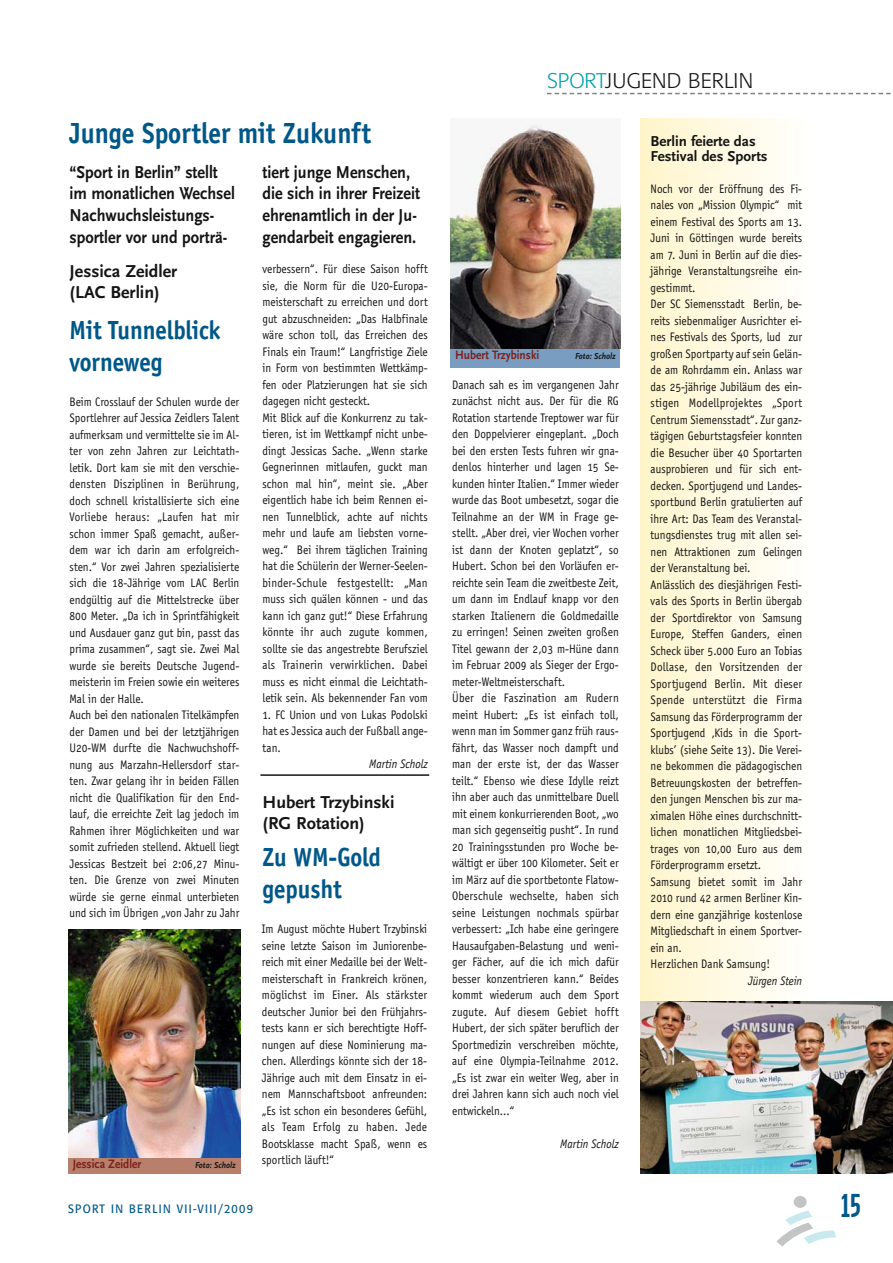
<style>
.page{position:relative;width:893px;height:1263px;background:#fff}
.page>*{position:absolute;margin:0;border:0;box-sizing:border-box;transform-origin:0 0}
.t1{font:700 33px "Garage Gothic";color:#005888;scale:.9 1}
.t2{font:700 30px "Correspondence Sans";color:#005888;scale:.9 1}
.t3{font:700 27px/32.4px "Correspondence Sans";color:#005888;scale:.9 1}
.t4{font:300 21px "Formata";color:#131413}
.t5{font:700 18px/21.6px "Scala Sans";color:#131413;scale:.9 1}
.t6{font:700 18px/21.6px "Scala Sans";color:#131413}
.t7{font:700 15px/15px "Scala Sans";color:#131413}
.t8{font:12.75px/16.5px "Correspondence Sans";color:#131413;scale:.9 1}
.t9{font:italic 12.75px "Correspondence Sans";color:#131413;scale:.9 1}
.t10{font:700 12.75px "Scala Sans";color:#7d201c;scale:.9 1}
.t11{font:12px "Formata";letter-spacing:.115em;color:#005888;scale:.9 1}
.t12{font:italic 700 9px "Scala Sans";color:#131413;scale:.9 1}
.s1{color:#00a0ac}
</style>
<div class="page">
<svg style="left:547px;top:93px;width:344px;height:1px"></svg>
<div style="left:794px;top:1196px;width:13px;height:12px;background:#c3c4c4;border-radius:50%"></div>
<svg style="left:776px;top:1210px;width:60px;height:36px"></svg>
<div style="left:68px;top:1157px;width:173px;height:17px;background:#b77f6c"></div>
<div style="left:450px;top:348px;width:170px;height:20px;background:#799dc0"></div>
<hr style="left:260px;top:774px;width:169px;height:2px;background:#131413">
<img style="left:68px;top:929px;width:173px;height:228px">
<img style="left:451px;top:124px;width:169px;height:225px">
<div style="left:641px;top:118px;width:171px;height:1056px;background:linear-gradient(to right,#fff5cb,#fffffe)"></div>
<img style="left:641px;top:1001px;width:252px;height:173px">
<h2 class="t2" style="left:70px;top:122px;width:337px">Junge Sportler mit Zukunft</h2>
<h3 class="t5" style="left:70px;top:163px;width:185px">“Sport in Berlin” stellt im monatlichen Wech sel<br>Nachwuchs leis tungs - sportler vor und porträ -</h3>
<h3 class="t5" style="left:262px;top:163px;width:177px">tiert junge Men schen, die sich in ihrer Freizeit ehrenamtlich in der Ju - gendarbeit engagieren.</h3>
<h3 class="t6" style="left:70px;top:261px;width:109px">Jessica Zeidler (LAC Berlin)</h3>
<h3 class="t3" style="left:70px;top:316px;width:169px">Mit Tunnelblick vorneweg</h3>
<p class="t8" style="left:70px;top:394px;width:190px">Beim Crosslauf der Schulen wurde der Sportlehrer auf Jessica Zeidlers Talent aufmerksam und vermittelte sie im Al&shy;ter von zehn Jahren zur Leichtath&shy;letik. Dort kam sie mit den verschie&shy;densten Disziplinen in Berührung, doch schnell kristallisierte sich eine Vorliebe heraus: „Laufen hat mir schon immer Spaß gemacht, außer&shy;dem war ich darin am erfolgreich&shy;sten.“ Vor zwei Jahren spezialisierte sich die 18-Jährige vom LAC Berlin endgültig auf die Mittelstrecke über 800 Meter. „Da ich in Sprintfähigkeit und Ausdauer ganz gut bin, passt das prima zusammen“, sagt sie. Zwei Mal wurde sie bereits Deutsche Jugend&shy;meisterin im Freien sowie ein weiteres Mal in der Halle.<br>Auch bei den nationalen Titelkämpfen der Damen und bei der letztjährigen U20-WM durfte die Nachwuchshoff&shy;nung aus Marzahn-Hellersdorf star&shy;ten. Zwar gelang ihr in beiden Fällen nicht die Qualifikation für den End&shy;lauf, die erreichte Zeit lag jedoch im Rahmen ihrer Möglichkeiten und war somit zufrieden stellend. Aktuell liegt Jessicas Bestzeit bei 2:06,27 Minu&shy;ten. Die Grenze von zwei Minuten würde sie gerne einmal unterbieten und sich im Übrigen „von Jahr zu Jahr</p>
<p class="t10" style="left:73px;top:1159px;width:78px">Jessica Zeidler</p>
<p class="t12" style="left:195px;top:1160px;width:47px">Foto: Scholz</p>
<p class="t8" style="left:262px;top:262px;width:185px">verbessern“. Für diese Saison hofft sie, die Norm für die U20-Europa&shy;meisterschaft zu erreichen und dort gut abzuschneiden: „Das Halbfinale wäre schon toll, das Erreichen des Finals ein Traum!“ Langfristige Ziele in Form von bestimmten Wettkämp&shy;fen oder Platzierungen hat sie sich dagegen nicht gesteckt.<br>Mit Blick auf die Konkurrenz zu tak&shy;tieren, ist im Wettkampf nicht unbe&shy;dingt Jessicas Sache. „Wenn starke Gegnerinnen mitlaufen, guckt man schon mal hin“, meint sie. „Aber eigentlich habe ich beim Rennen ei&shy;nen Tunnelblick, achte auf nichts mehr und laufe am liebsten vorne&shy;weg.“ Bei ihrem täglichen Training hat die Schülerin der Werner-Seelen&shy;binder-Schule festgestellt: „Man muss sich quälen können - und das kann ich ganz gut!“ Diese Erfahrung könnte ihr auch zugute kommen, sollte sie das angestrebte Berufsziel als Trainerin verwirklichen. Dabei muss es nicht einmal die Leichtath&shy;letik sein. Als bekennender Fan vom</p>
<p class="t8" style="left:262px;top:707px;width:185px;text-align:justify">1. FC Union und von Lukas Podolski hat es Jessica auch der Fußball ange&shy;tan.</p>
<p class="t9" style="left:369px;top:759px;width:67px">Martin Scholz</p>
<h3 class="t6" style="left:262px;top:792px;width:133px">Hubert Trzybinski (RG Rotation)</h3>
<h3 class="t3" style="left:262px;top:843px;width:133px">Zu WM-Gold gepusht</h3>
<p class="t8" style="left:262px;top:922px;width:185px;text-align:justify">Im August möchte Hubert Trzybinski seine letzte Saison im Juniorenbe&shy;reich mit einer Medaille bei der Welt&shy;meisterschaft in Frankreich krönen, möglichst im Einer. Als stärkster deutscher Junior bei den Frühjahrs&shy;tests kann er sich berechtigte Hoff&shy;nungen auf diese Nominierung ma&shy;chen. Allerdings könnte sich der 18- Jährige auch mit dem Einsatz in ei&shy;nem Mannschaftsboot anfreunden: „Es ist schon ein besonderes Gefühl, als Team Erfolg zu haben. Jede Bootsklasse macht Spaß, wenn es sportlich läuft!“</p>
<p class="t11" style="left:68px;top:1203px;width:207px">SPORT IN BERLIN VII-VIII/2009</p>
<h3 class="t4" style="left:547px;top:71px;width:208px"><span class="s1">SPORT</span>JUGEND BERLIN</h3>
<p class="t10" style="left:455px;top:350px;width:95px">Hubert Trzybinski</p>
<p class="t12" style="left:575px;top:352px;width:47px">Foto: Scholz</p>
<p class="t8" style="left:452px;top:377px;width:187px">Danach sah es im vergangenen Jahr zunächst nicht aus. Der für die RG Rotation startende Treptower war für den Doppelvierer eingeplant. „Doch bei den ersten Tests fuhren wir gna&shy;denlos hinterher und lagen 15 Se&shy;kunden hinter Italien.“ Immer wieder wurde das Boot umbesetzt, sogar die Teilnahme an der WM in Frage ge&shy;stellt. „Aber drei, vier Wochen vorher ist dann der Knoten geplatzt“, so Hubert. Schon bei den Vorläufen er&shy;reichte sein Team die zweitbeste Zeit, um dann im Endlauf knapp vor den starken Italienern die Goldmedaille zu erringen! Seinen zweiten großen Titel gewann der 2,03 m-Hüne dann im Februar 2009 als Sieger der Ergo&shy;meter-Weltmeisterschaft.<br>Über die Faszination am Rudern meint Hubert: „Es ist einfach toll, wenn man im Sommer ganz früh raus&shy;fährt, das Wasser noch dampft und man der erste ist, der das Wasser teilt.“ Ebenso wie diese Idylle reizt ihn aber auch das unmittelbare Duell mit einem konkurrierenden Boot, „wo man sich gegenseitig pusht“. In rund 20 Trainingsstunden pro Woche be&shy;wältigt er über 100 Kilometer. Seit er im März auf die sportbetonte Flatow-Oberschule wechselte, haben sich seine Leistungen nochmals spürbar verbessert: „Ich habe eine geringere Hausaufgaben-Belastung und weni&shy;ger Fächer, auf die ich mich dafür besser konzentrieren kann.“ Beides kommt wiederum auch dem Sport zugute. Auf diesem Gebiet hofft Hubert, der sich später beruflich der Sportmedizin verschreiben möchte, auf eine Olympia-Teilnahme 2012. „Es ist zwar ein weiter Weg, aber in drei Jahren kann sich auch noch viel entwickeln…“</p>
<p class="t9" style="left:560px;top:1139px;width:67px">Martin Scholz</p>
<p class="t7" style="left:651px;top:135px;width:119px">Berlin feierte das<br>Festival des Sports</p>
<p class="t8" style="left:651px;top:181px;width:170px">Noch vor der Eröffnung des Fi&shy;nales von „Mission Olympic“ mit einem Festival des Sports am 13.<br>Juni in Göttingen wurde bereits am 7. Juni in Berlin auf die dies&shy;jährige Veranstaltungsreihe ein&shy;gestimmt.<br>Der SC Siemensstadt Berlin, be&shy;reits siebenmaliger Ausrichter ei&shy;nes Festivals des Sports, lud zur großen Sportparty auf sein Gelän&shy;de am Rohrdamm ein. Anlass war das 25-jährige Jubiläum des ein&shy;stigen Modellprojektes „Sport<br>Centrum Siemensstadt“. Zur ganz&shy;tägigen Geburtstagsfeier konnten die Besucher über 40 Sportarten ausprobieren und für sich ent&shy;decken. Sportjugend und Landes&shy;sportbund Berlin gratulierten auf ihre Art: Das Team des Veranstal&shy;tungsdienstes trug mit allen sei&shy;nen Attraktionen zum Gelingen der Veranstaltung bei.<br>Anlässlich des diesjährigen Festi&shy;vals des Sports in Berlin übergab der Sportdirektor von Samsung<br>Europe, Steffen Ganders, einen<br>Scheck über 5.000 Euro an Tobias<br>Dollase, den Vorsitzenden der<br>Sportjugend Berlin. Mit dieser<br>Spende unterstützt die Firma<br>Samsung das Förderprogramm der<br>Sportjugend ‚Kids in die Sport&shy;klubs’ (siehe Seite 13). Die Verei&shy;ne bekommen die pädagogischen<br>Betreuungskosten der betreffen&shy;den jungen Menschen bis zur ma&shy;ximalen Höhe eines durchschnitt&shy;lichen monatlichen Mitgliedsbei&shy;trages von 10,00 Euro aus dem<br>Förderprogramm ersetzt.<br>Samsung bietet somit im Jahr<br>2010 rund 42 armen Berliner Kin&shy;dern eine ganzjährige kostenlose<br>Mitgliedschaft in einem Sportver&shy;ein an.<br>Herzlichen Dank Samsung!</p>
<p class="t9" style="left:748px;top:975px;width:62px">Jürgen Stein</p>
<h1 class="t1" style="left:841px;top:1193px;width:23px">15</h1>
</div>
